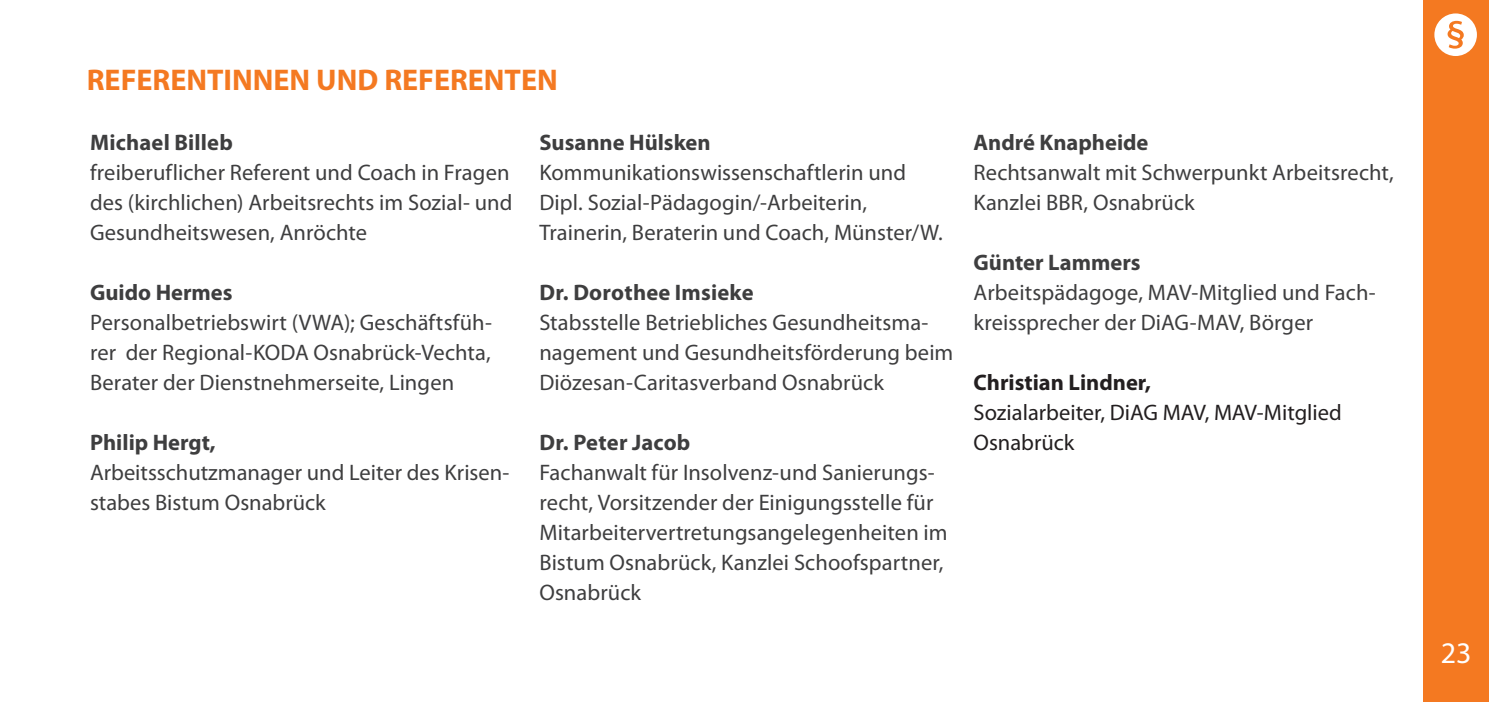
<style>
.page{position:relative;width:1489px;height:702px;background:#fff}
.page>*{position:absolute;margin:0;border:0;box-sizing:border-box;transform-origin:0 0}
.t1{font:700 30px "Myriad Pro";color:#f47921}
.t2{font:30px "Myriad Pro";color:#fff}
.t3{font:22.5px/30px "Myriad Pro";letter-spacing:.005em;color:#3e3e3f}
.t4{font:700 22.5px "Myriad Pro";color:#3e3e3f}
.t5{font:22.5px/30px "Myriad Pro";color:#231f20}
.t6{font:700 22.5px "Myriad Pro";color:#231f20}
</style>
<div class="page">
<div style="left:1423px;top:0;width:65px;height:702px;background:#f47921"></div>
<svg style="left:1434px;top:13px;width:42px;height:43px"></svg>
<h1 class="t1" style="left:87px;top:60px;width:472px">REFERENTINNEN UND REFERENTEN</h1>
<p class="t4" style="left:90px;top:128px;width:144px">Michael Billeb</p>
<p class="t3" style="left:90px;top:157px;width:424px">freiberuflicher Referent und Coach in Fragen des (kirchlichen) Arbeitsrechts im Sozial- und<br>Gesundheitswesen, Anröchte</p>
<p class="t4" style="left:90px;top:278px;width:144px">Guido Hermes</p>
<p class="t3" style="left:90px;top:307px;width:403px;text-align:justify">Personalbetriebswirt (VWA); Geschäftsfüh&shy;rer der Regional-KODA Osnabrück-Vechta, Berater der Dienstnehmerseite, Lingen</p>
<p class="t4" style="left:90px;top:428px;width:127px">Philip Hergt,</p>
<p class="t3" style="left:90px;top:457px;width:420px">Arbeitsschutzmanager und Leiter des Krisen&shy;stabes Bistum Osnabrück</p>
<p class="t4" style="left:539px;top:128px;width:173px">Susanne Hülsken</p>
<p class="t3" style="left:539px;top:157px;width:405px">Kommunikationswissenschaftlerin und<br>Dipl. Sozial-Pädagogin/-Arbeiterin,<br>Trainerin, Beraterin und Coach, Münster/W.</p>
<p class="t4" style="left:539px;top:278px;width:216px">Dr. Dorothee Imsieke</p>
<p class="t3" style="left:539px;top:307px;width:415px">Stabsstelle Betriebliches Gesundheitsma&shy;nagement und Gesundheitsförderung beim<br>Diözesan-Caritasverband Osnabrück</p>
<p class="t4" style="left:539px;top:428px;width:152px">Dr. Peter Jacob</p>
<p class="t3" style="left:539px;top:457px;width:410px">Fachanwalt für Insolvenz-und Sanierungs&shy;recht, Vorsitzender der Einigungsstelle für Mitarbeitervertretungsangelegenheiten im Bistum Osnabrück, Kanzlei Schoofspartner, Osnabrück</p>
<p class="t4" style="left:973px;top:128px;width:176px">André Knapheide</p>
<p class="t3" style="left:973px;top:157px;width:422px">Rechtsanwalt mit Schwerpunkt Arbeitsrecht,<br>Kanzlei BBR, Osnabrück</p>
<p class="t4" style="left:973px;top:248px;width:169px">Günter Lammers</p>
<p class="t3" style="left:973px;top:277px;width:404px">Arbeitspädagoge, MAV-Mitglied und Fach&shy;kreissprecher der DiAG-MAV, Börger</p>
<p class="t6" style="left:973px;top:368px;width:179px">Christian Lindner,</p>
<p class="t5" style="left:973px;top:397px;width:370px">Sozialarbeiter, DiAG MAV, MAV-Mitglied<br>Osnabrück</p>
<h1 class="t2" style="left:1440px;top:634px;width:32px">23</h1>
</div>
